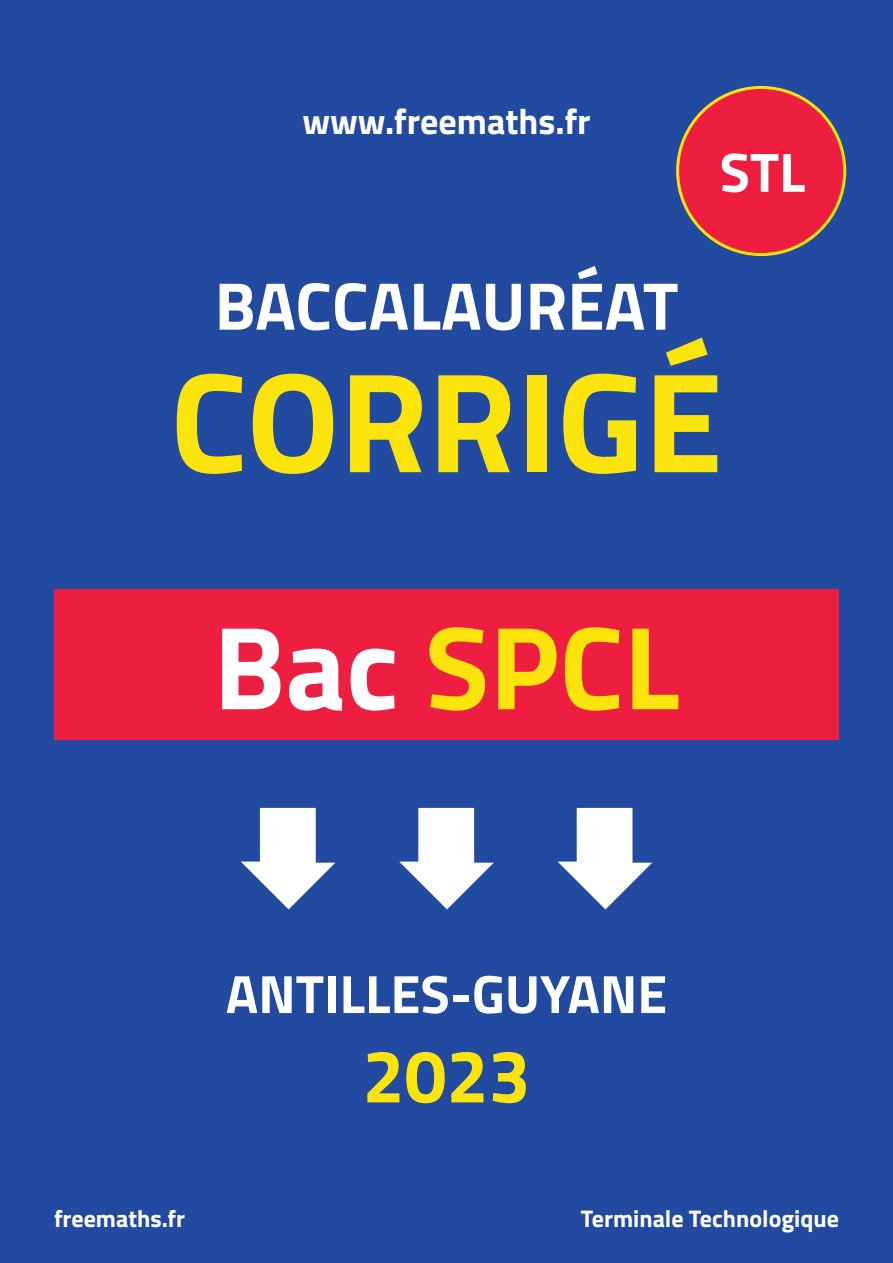
<style>
.page{position:relative;width:893px;height:1263px;background:#214aa0}
.page>*{position:absolute;margin:0;border:0;box-sizing:border-box;transform-origin:0 0}
.t1{font:700 142.5px "Titillium";color:#fbe30c}
.t2{font:700 118.5px "Titillium";color:#fbe30c}
.t3{font:700 75px "Titillium";color:#fbe30c}
.t4{font:700 67.5px "Titillium";color:#fff}
.t5{font:700 55.5px "Titillium";color:#fff}
.t6{font:700 54px "Titillium";color:#fff}
.t7{font:700 36px "Titillium";color:#fff}
.t8{font:700 24px "Titillium";color:#fff}
.s1{color:#fff}
</style>
<div class="page">
<svg style="left:241px;top:808px;width:94px;height:101px"></svg>
<svg style="left:399px;top:808px;width:95px;height:101px"></svg>
<svg style="left:558px;top:808px;width:94px;height:101px"></svg>
<div style="left:54px;top:589px;width:785px;height:151px;background:#ed1e40"></div>
<div style="left:678px;top:87px;width:167px;height:168px;background:#ed1e40;border-radius:50%"></div>
<h3 class="t7" style="left:302px;top:94px;width:290px">www.freemaths.fr</h3>
<h3 class="t5" style="left:720px;top:130px;width:87px">STL</h3>
<h3 class="t4" style="left:215px;top:254px;width:465px">BACCALAURÉAT</h3>
<h1 class="t1" style="left:170px;top:313px;width:554px">CORRIGÉ</h1>
<h2 class="t2" style="left:213px;top:577px;width:468px"><span class="s1">Bac</span> SPCL</h2>
<p class="t6" style="left:226px;top:953px;width:443px">ANTILLES-GUYANE</p>
<h3 class="t3" style="left:362px;top:1019px;width:169px">2023</h3>
<p class="t8" style="left:54px;top:1200px;width:133px">freemaths.fr</p>
<p class="t8" style="left:581px;top:1200px;width:260px">Terminale Technologique</p>
</div>
